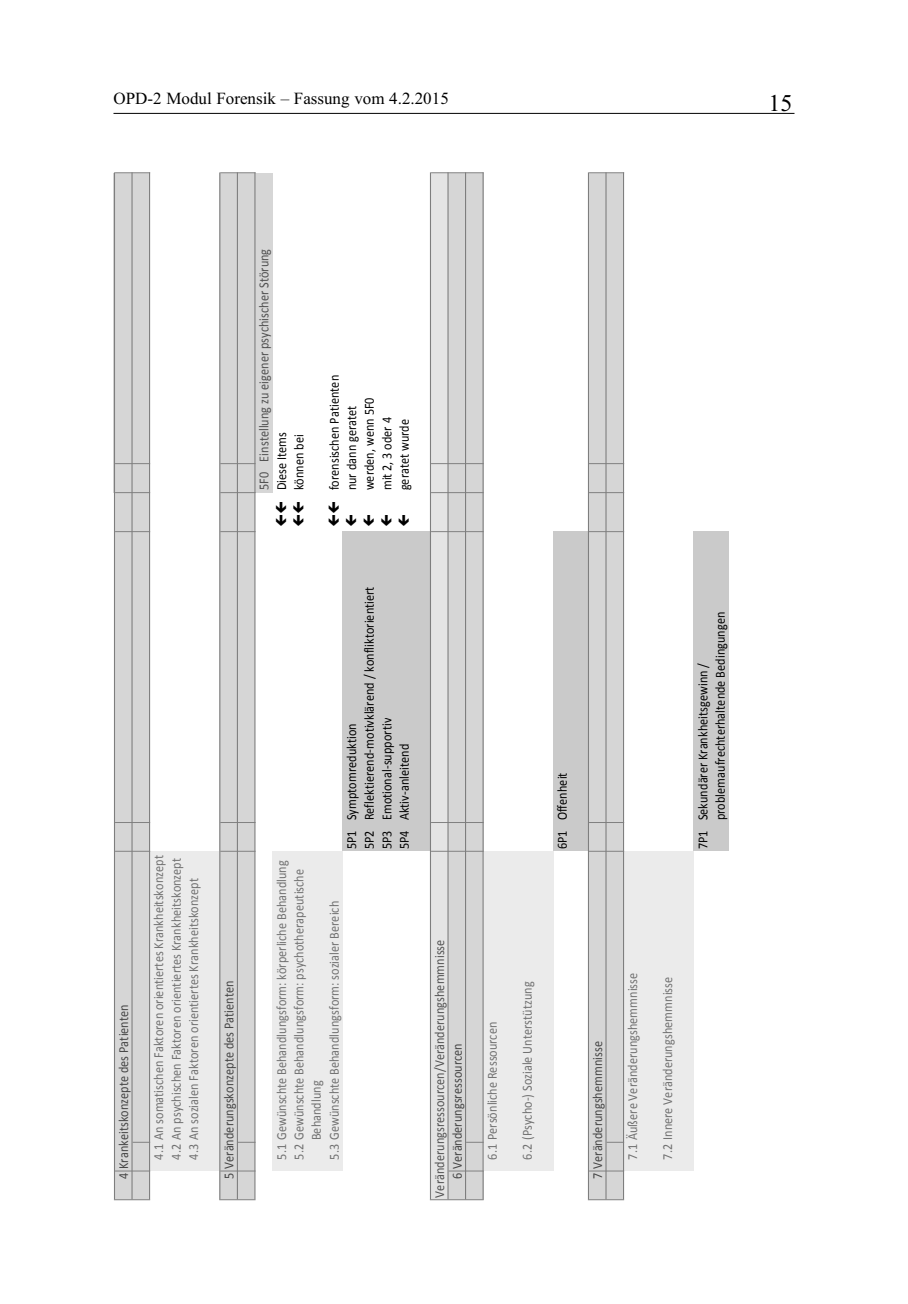
<style>
.page{position:relative;width:908px;height:1304px;background:#fff}
.page>*{position:absolute;margin:0;border:0;box-sizing:border-box;transform-origin:0 0}
.t1{font:24px "Times New Roman";color:#000}
.t2{font:17px "Times New Roman";color:#000}
.t3{font:13.8px/17.6px "Calibri";letter-spacing:.005em;color:#717171;scale:.88 1}
.t4{font:13.8px/17.6px "Calibri";letter-spacing:.005em;color:#000;scale:.88 1}
.t5{font:13.8px "Calibri";letter-spacing:.005em;color:#454545;scale:.88 1}
.t6{font:13.8px "Calibri";letter-spacing:.005em;color:#525252;scale:.88 1}
.t7{font:13.8px "Calibri";color:#505050;scale:.88 1}
</style>
<div class="page">
<hr style="left:113px;top:113px;width:681px;height:1px;background:#000">
<hr style="left:113px;top:173px;width:1px;height:320px;background:#d6d6d6">
<div style="left:115px;top:173px;width:34px;height:1026px;background:#d6d6d6"></div>
<div style="left:149px;top:851px;width:18px;height:320px;background:#ebebeb"></div>
<div style="left:167px;top:851px;width:17px;height:320px;background:#ebebeb"></div>
<div style="left:184px;top:851px;width:18px;height:320px;background:#ebebeb"></div>
<div style="left:202px;top:851px;width:18px;height:320px;background:#ebebeb"></div>
<div style="left:220px;top:173px;width:35px;height:1027px;background:#d6d6d6"></div>
<div style="left:255px;top:173px;width:17px;height:320px;background:#d6d6d6"></div>
<div style="left:272px;top:851px;width:18px;height:320px;background:#ebebeb"></div>
<div style="left:290px;top:851px;width:35px;height:320px;background:#ebebeb"></div>
<div style="left:325px;top:851px;width:17px;height:320px;background:#ebebeb"></div>
<div style="left:342px;top:532px;width:18px;height:319px;background:#cacaca"></div>
<div style="left:360px;top:532px;width:17px;height:319px;background:#cacaca"></div>
<div style="left:377px;top:532px;width:18px;height:319px;background:#cacaca"></div>
<div style="left:395px;top:532px;width:18px;height:319px;background:#cacaca"></div>
<div style="left:413px;top:532px;width:17px;height:319px;background:#cacaca"></div>
<div style="left:430px;top:173px;width:18px;height:1027px;background:#e4e4e4"></div>
<div style="left:448px;top:173px;width:35px;height:1027px;background:#d6d6d6"></div>
<div style="left:483px;top:851px;width:17px;height:320px;background:#ebebeb"></div>
<div style="left:500px;top:851px;width:18px;height:320px;background:#ebebeb"></div>
<div style="left:518px;top:851px;width:17px;height:320px;background:#ebebeb"></div>
<div style="left:535px;top:851px;width:18px;height:320px;background:#ebebeb"></div>
<div style="left:553px;top:532px;width:17px;height:319px;background:#cacaca"></div>
<div style="left:570px;top:532px;width:18px;height:319px;background:#cacaca"></div>
<div style="left:588px;top:173px;width:34px;height:1026px;background:#d6d6d6"></div>
<div style="left:623px;top:851px;width:17px;height:320px;background:#ebebeb"></div>
<div style="left:640px;top:851px;width:18px;height:320px;background:#ebebeb"></div>
<div style="left:658px;top:851px;width:18px;height:320px;background:#ebebeb"></div>
<div style="left:676px;top:851px;width:17px;height:320px;background:#ebebeb"></div>
<div style="left:693px;top:532px;width:35px;height:319px;background:#cacaca"></div>
<hr style="left:114px;top:1199px;width:36px;height:1px;background:#7e7e7e">
<hr style="left:115px;top:1170px;width:35px;height:1px;background:#7e7e7e">
<hr style="left:115px;top:851px;width:35px;height:1px;background:#7e7e7e">
<hr style="left:115px;top:822px;width:35px;height:1px;background:#7e7e7e">
<hr style="left:115px;top:531px;width:35px;height:1px;background:#7e7e7e">
<hr style="left:115px;top:492px;width:35px;height:1px;background:#7e7e7e">
<hr style="left:115px;top:463px;width:35px;height:1px;background:#7e7e7e">
<hr style="left:115px;top:172px;width:35px;height:1px;background:#7e7e7e">
<svg style="left:132px;top:1142px;width:17px;height:1px"></svg>
<hr style="left:219px;top:1199px;width:36px;height:1px;background:#7e7e7e">
<hr style="left:220px;top:851px;width:35px;height:1px;background:#7e7e7e">
<hr style="left:220px;top:822px;width:35px;height:1px;background:#7e7e7e">
<hr style="left:220px;top:531px;width:35px;height:1px;background:#7e7e7e">
<hr style="left:220px;top:492px;width:35px;height:1px;background:#7e7e7e">
<hr style="left:220px;top:463px;width:35px;height:1px;background:#7e7e7e">
<hr style="left:220px;top:172px;width:35px;height:1px;background:#7e7e7e">
<hr style="left:220px;top:1170px;width:35px;height:1px;background:#7e7e7e">
<svg style="left:238px;top:1142px;width:16px;height:1px"></svg>
<hr style="left:429px;top:1199px;width:54px;height:1px;background:#7e7e7e">
<hr style="left:448px;top:1170px;width:35px;height:1px;background:#7e7e7e">
<hr style="left:431px;top:851px;width:52px;height:1px;background:#7e7e7e">
<hr style="left:431px;top:822px;width:52px;height:1px;background:#7e7e7e">
<hr style="left:431px;top:531px;width:52px;height:1px;background:#7e7e7e">
<hr style="left:431px;top:492px;width:52px;height:1px;background:#7e7e7e">
<hr style="left:431px;top:463px;width:52px;height:1px;background:#7e7e7e">
<hr style="left:431px;top:172px;width:52px;height:1px;background:#7e7e7e">
<svg style="left:466px;top:1142px;width:16px;height:1px"></svg>
<hr style="left:587px;top:1199px;width:37px;height:1px;background:#7e7e7e">
<hr style="left:588px;top:851px;width:36px;height:1px;background:#7e7e7e">
<hr style="left:588px;top:822px;width:36px;height:1px;background:#7e7e7e">
<hr style="left:588px;top:531px;width:36px;height:1px;background:#7e7e7e">
<hr style="left:588px;top:492px;width:36px;height:1px;background:#7e7e7e">
<hr style="left:588px;top:463px;width:36px;height:1px;background:#7e7e7e">
<hr style="left:588px;top:172px;width:36px;height:1px;background:#7e7e7e">
<hr style="left:588px;top:1170px;width:36px;height:1px;background:#7e7e7e">
<svg style="left:606px;top:1142px;width:18px;height:1px"></svg>
<hr style="left:114px;top:172px;width:1px;height:1027px;background:#7e7e7e">
<hr style="left:131px;top:172px;width:1px;height:1027px;background:#7e7e7e">
<hr style="left:149px;top:172px;width:1px;height:1027px;background:#7e7e7e">
<hr style="left:219px;top:172px;width:1px;height:1027px;background:#7e7e7e">
<hr style="left:237px;top:172px;width:1px;height:1027px;background:#7e7e7e">
<hr style="left:254px;top:172px;width:1px;height:1027px;background:#7e7e7e">
<hr style="left:430px;top:172px;width:1px;height:1027px;background:#7e7e7e">
<hr style="left:447px;top:172px;width:1px;height:1027px;background:#7e7e7e">
<hr style="left:465px;top:172px;width:1px;height:1027px;background:#7e7e7e">
<hr style="left:482px;top:172px;width:1px;height:1027px;background:#7e7e7e">
<hr style="left:587px;top:172px;width:1px;height:1027px;background:#7e7e7e">
<hr style="left:605px;top:172px;width:1px;height:1027px;background:#7e7e7e">
<hr style="left:622px;top:172px;width:1px;height:1027px;background:#7e7e7e">
<p class="t2" style="left:113px;top:88px;width:337px">OPD-2 Modul Forensik – Fassung vom 4.2.2015</p>
<h1 class="t1" style="left:768px;top:89px;width:25px">15</h1>
<p class="t7" style="left:258px;top:490px;width:276px;rotate:-90deg">5F0 Einstellung zu eigener psychischer Störung</p>
<p class="t4" style="left:273px;top:490px;width:68px;rotate:-90deg">Diese Items</p>
<p class="t4" style="left:291px;top:490px;width:65px;rotate:-90deg">können bei</p>
<p class="t4" style="left:326px;top:490px;width:133px;rotate:-90deg">forensischen Patienten</p>
<p class="t4" style="left:361px;top:490px;width:107px;rotate:-90deg">werden, wenn 5F0</p>
<p class="t4" style="left:344px;top:490px;width:98px;rotate:-90deg">nur dann geratet</p>
<p class="t4" style="left:379px;top:490px;width:85px;rotate:-90deg">mit 2, 3 oder 4</p>
<p class="t4" style="left:396px;top:490px;width:83px;rotate:-90deg">geratet wurde</p>
<p class="t5" style="left:118px;top:1179px;width:200px;rotate:-90deg">4 Krankeitskonzepte des Patienten</p>
<p class="t3" style="left:151px;top:1160px;width:347px;rotate:-90deg">4.1 An somatischen Faktoren orientiertes Krankheitskonzept<br>4.2 An psychischen Faktoren orientiertes Krankheitskonzept<br>4.3 An sozialen Faktoren orientiertes Krankheitskonzept</p>
<p class="t5" style="left:223px;top:1179px;width:227px;rotate:-90deg">5 Veränderungskonzepte des Patienten</p>
<p class="t4" style="left:361px;top:849px;width:300px;rotate:-90deg">5P2 Reflektierend-motivklärend / konfliktorientiert</p>
<p class="t4" style="left:379px;top:849px;width:151px;rotate:-90deg">5P3 Emotional-supportiv</p>
<p class="t4" style="left:344px;top:849px;width:144px;rotate:-90deg">5P1 Symptomreduktion</p>
<p class="t4" style="left:396px;top:849px;width:121px;rotate:-90deg">5P4 Aktiv-anleitend</p>
<p class="t3" style="left:273px;top:1160px;width:342px;rotate:-90deg">5.1 Gewünschte Behandlungsform: körperliche Behandlung</p>
<p class="t3" style="left:291px;top:1140px;width:310px;text-indent:-19px;rotate:-90deg">5.2 Gewünschte Behandlungsform: psychotherapeutische<br>Behandlung</p>
<p class="t3" style="left:326px;top:1160px;width:295px;rotate:-90deg">5.3 Gewünschte Behandlungsform: sozialer Bereich</p>
<p class="t6" style="left:433px;top:1198px;width:295px;rotate:-90deg">Veränderungsressourcen/Veränderungshemmnisse</p>
<p class="t5" style="left:451px;top:1179px;width:156px;rotate:-90deg">6 Veränderungsressourcen</p>
<p class="t3" style="left:484px;top:1160px;width:158px;rotate:-90deg">6.1 Persönliche Ressourcen</p>
<p class="t4" style="left:554px;top:849px;width:88px;rotate:-90deg">6P1 Offenheit</p>
<p class="t3" style="left:519px;top:1160px;width:204px;rotate:-90deg">6.2 (Psycho-) Soziale Unterstützung</p>
<p class="t4" style="left:694px;top:820px;width:238px;text-indent:-29px;rotate:-90deg">7P1 Sekundärer Krankheitsgewinn / problemaufrechterhaltende Bedingungen</p>
<p class="t5" style="left:591px;top:1179px;width:158px;rotate:-90deg">7 Veränderungshemmnisse</p>
<p class="t3" style="left:624px;top:1160px;width:214px;rotate:-90deg">7.1 Äußere Veränderungshemmnisse</p>
<p class="t3" style="left:659px;top:1160px;width:209px;rotate:-90deg">7.2 Innere Veränderungshemmnisse</p>
</div>
